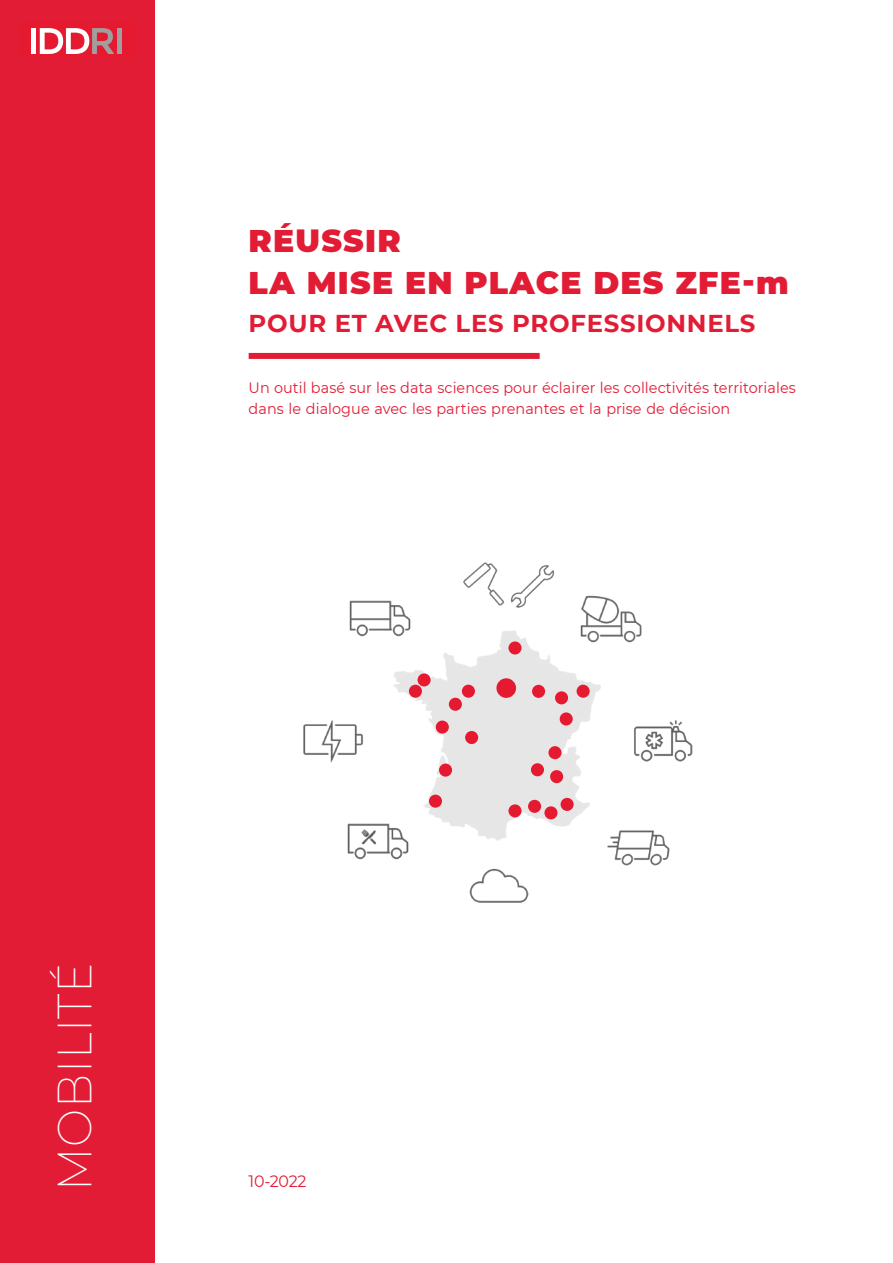
<style>
.page{position:relative;width:893px;height:1263px;background:#fff}
.page>*{position:absolute;margin:0;border:0;box-sizing:border-box;transform-origin:0 0}
._00_DDPP_Base_txt{font:200 46.8px "Montserrat";letter-spacing:.015em;color:#fff}
.t1{font:900 31.35px/41.8px "Montserrat";letter-spacing:.04em;color:#e21c35}
.t2{font:700 24.45px "Montserrat";letter-spacing:.03em;color:#e21c35}
.RIPPLE_Normal{font:16.5px "Montserrat";letter-spacing:-.02em;color:#e21c35;scale:.96 1}
.RIPPLE_Normal-2{font:15px/21px "Montserrat";letter-spacing:.005em;color:#e21c35;scale:.96 1}
</style>
<div class="page">
<div style="left:249px;top:353px;width:291px;height:6px;background:#e21c35"></div>
<img style="left:393px;top:630px;width:208px;height:211px">
<div style="left:496px;top:678px;width:20px;height:20px;background:#e5192f;border-radius:50%"></div>
<div style="left:532px;top:685px;width:13px;height:13px;background:#e5192f;border-radius:50%"></div>
<div style="left:555px;top:691px;width:13px;height:13px;background:#e5192f;border-radius:50%"></div>
<div style="left:577px;top:685px;width:13px;height:13px;background:#e5192f;border-radius:50%"></div>
<div style="left:508px;top:641px;width:13px;height:13px;background:#e5192f;border-radius:50%"></div>
<div style="left:561px;top:798px;width:13px;height:13px;background:#e5192f;border-radius:50%"></div>
<div style="left:531px;top:763px;width:13px;height:13px;background:#e5192f;border-radius:50%"></div>
<div style="left:544px;top:806px;width:13px;height:13px;background:#e5192f;border-radius:50%"></div>
<div style="left:528px;top:800px;width:13px;height:13px;background:#e5192f;border-radius:50%"></div>
<div style="left:508px;top:804px;width:13px;height:13px;background:#e5192f;border-radius:50%"></div>
<div style="left:429px;top:795px;width:13px;height:13px;background:#e5192f;border-radius:50%"></div>
<div style="left:418px;top:673px;width:13px;height:13px;background:#e5192f;border-radius:50%"></div>
<div style="left:409px;top:685px;width:13px;height:13px;background:#e5192f;border-radius:50%"></div>
<div style="left:560px;top:712px;width:13px;height:13px;background:#e5192f;border-radius:50%"></div>
<div style="left:436px;top:720px;width:13px;height:14px;background:#e5192f;border-radius:50%"></div>
<div style="left:439px;top:763px;width:13px;height:14px;background:#e5192f;border-radius:50%"></div>
<div style="left:462px;top:685px;width:13px;height:13px;background:#e5192f;border-radius:50%"></div>
<div style="left:465px;top:731px;width:13px;height:13px;background:#e5192f;border-radius:50%"></div>
<div style="left:449px;top:698px;width:13px;height:13px;background:#e5192f;border-radius:50%"></div>
<div style="left:550px;top:770px;width:13px;height:13px;background:#e5192f;border-radius:50%"></div>
<div style="left:548px;top:746px;width:13px;height:13px;background:#e5192f;border-radius:50%"></div>
<div style="left:587px;top:819px;width:46px;height:53px;background:#fff;border-radius:50%"></div>
<img style="left:349px;top:600px;width:64px;height:50px">
<img style="left:578px;top:595px;width:64px;height:56px">
<img style="left:607px;top:830px;width:63px;height:36px">
<img style="left:634px;top:720px;width:59px;height:42px">
<img style="left:303px;top:720px;width:60px;height:43px">
<img style="left:469px;top:868px;width:60px;height:35px">
<img style="left:347px;top:807px;width:64px;height:53px">
<img style="left:511px;top:565px;width:44px;height:43px">
<img style="left:463px;top:562px;width:41px;height:44px">
<div style="left:0;top:0;width:154px;height:1263px;background:#e21c35"></div>
<div style="left:20px;top:22px;width:115px;height:35px;background:#e5192f"></div>
<hr style="left:32px;top:28px;width:4px;height:26px;background:#fff">
<svg style="left:40px;top:28px;width:74px;height:26px"></svg>
<div style="left:117px;top:28px;width:5px;height:26px;background:#9f9f9f"></div>
<p class="t1" style="left:249px;top:218px;width:542px">RÉUSSIR<br>LA MISE EN PLACE DES ZFE-m</p>
<p class="t2" style="left:249px;top:306px;width:508px">POUR ET AVEC LES PROFESSIONNELS</p>
<p class="RIPPLE_Normal-2" style="left:249px;top:377px;width:572px">Un outil basé sur les data sciences pour éclairer les collectivités territoriales dans le dialogue avec les parties prenantes et la prise de décision</p>
<p class="_00_DDPP_Base_txt" style="left:43px;top:1191px;width:230px;rotate:-90deg">MOBILITÉ</p>
<p class="RIPPLE_Normal" style="left:249px;top:1169px;width:62px">10-2022</p>
</div>
